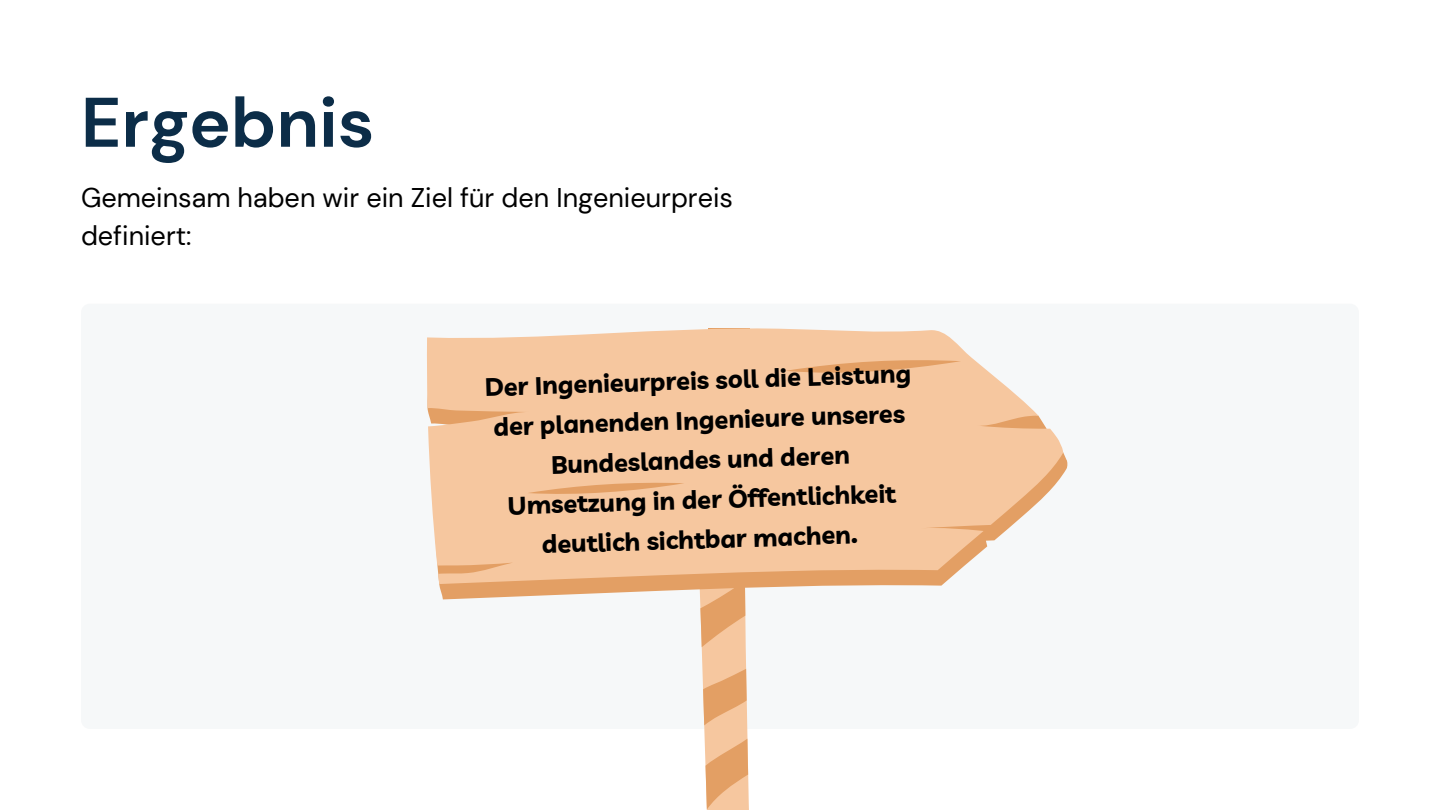
<style>
.page{position:relative;width:1440px;height:810px;background:#fff}
.page>*{position:absolute;margin:0;border:0;box-sizing:border-box;transform-origin:0 0}
.t1{font:700 70px "DM Sans";color:#0c2d48}
.t2{font:27px/37.5px "DM Sans";color:#000}
.t3{font:700 25.2px/39.7px "Livvic";color:#000;text-align:center}
</style>
<div class="page">
<div style="left:81px;top:304px;width:1278px;height:425px;background:#f6f8f9;border-radius:9px"></div>
<svg style="left:700px;top:599px;width:49px;height:211px;background:#eebb90"></svg>
<svg style="left:439px;top:454px;width:628px;height:145px"></svg>
<svg style="left:427px;top:328px;width:637px;height:256px;background:#f4c9a4"></svg>
<h1 class="t1" style="left:81px;top:77px;width:295px">Ergebnis</h1>
<p class="t2" style="left:81px;top:179px;width:654px">Gemeinsam haben wir ein Ziel für den Ingenieurpreis definiert:</p>
<p class="t3" style="left:484px;top:367px;width:428px;rotate:-2deg">Der Ingenieurpreis soll die Leistung der planenden Ingenieure unseres<br>Bundeslandes und deren<br>Umsetzung in der Öffentlichkeit deutlich sichtbar machen.</p>
</div>
